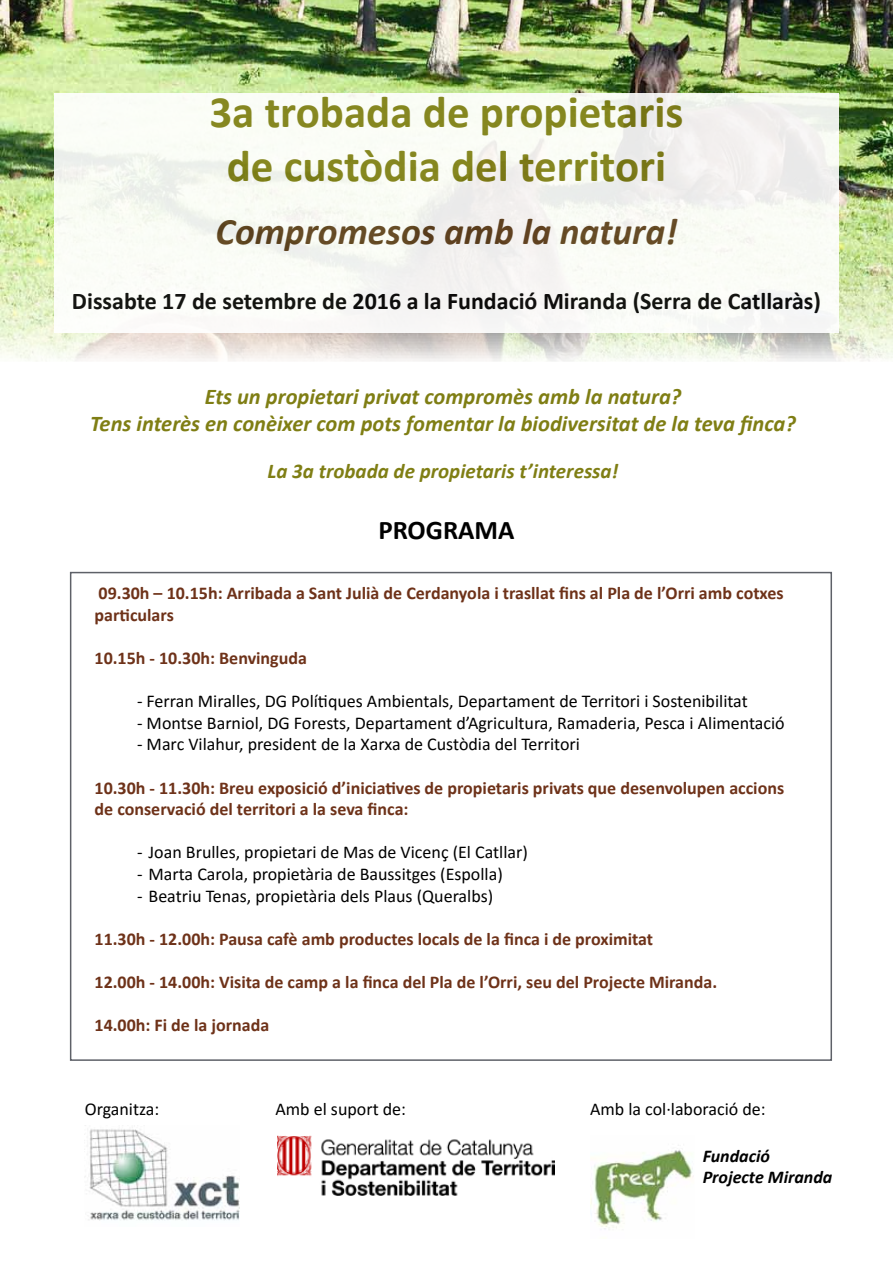
<style>
.page{position:relative;width:893px;height:1263px;background:#fff}
.page>*{position:absolute;margin:0;border:0;box-sizing:border-box;transform-origin:0 0}
.t1{font:700 45px/54px "Calibri";color:#7f7e14;text-align:center}
.t2{font:italic 700 37.5px "Calibri";color:#5d3e1b}
.t3{font:700 27px "Calibri";color:#000}
.t4{font:700 24px "Calibri";color:#000}
.t5{font:italic 700 22.5px/27px "Calibri";color:#7f7e14;text-align:center}
.t6{font:italic 700 21px "Calibri";color:#7f7e14}
.t7{font:700 18px/21.6px "Calibri";color:#6e3219}
.t8{font:18px "Calibri";color:#000}
.t9{font:italic 700 18px/21.6px "Calibri";color:#000}
</style>
<div class="page">
<img style="left:0;top:0;width:893px;height:361px">
<div style="left:54px;top:94px;width:785px;height:239px;background:linear-gradient(to right,#f9fbf5,#f5f5f2)"></div>
<img style="left:85px;top:1125px;width:154px;height:96px">
<img style="left:277px;top:1136px;width:277px;height:60px">
<img style="left:590px;top:1150px;width:103px;height:80px">
<div style="left:70px;top:572px;width:762px;height:489px;border:2px solid #5e6168"></div>
<h1 class="t1" style="left:209px;top:84px;width:475px">3a trobada de propietaris de custòdia del territori</h1>
<h2 class="t2" style="left:216px;top:205px;width:463px">Compromesos amb la natura!</h2>
<h3 class="t4" style="left:72px;top:284px;width:750px">Dissabte 17 de setembre de 2016 a la Fundació Miranda (Serra de Catllaràs)</h3>
<p class="t5" style="left:90px;top:382px;width:707px">Ets un propietari privat compromès amb la natura?<br>Tens interès en conèixer com pots fomentar la biodiversitat de la teva finca?</p>
<p class="t6" style="left:268px;top:456px;width:352px">La 3a trobada de propietaris t’interessa!</p>
<h3 class="t3" style="left:378px;top:511px;width:138px">PROGRAMA</h3>
<p class="t7" style="left:95px;top:582px;width:691px">09.30h – 10.15h: Arribada a Sant Julià de Cerdanyola i trasllat fins al Pla de l’Orri amb cotxes particulars</p>
<p class="t7" style="left:95px;top:646px;width:214px">10.15h - 10.30h: Benvinguda</p>
<p class="t8" style="left:137px;top:689px;width:612px">- Ferran Miralles, DG Polítiques Ambientals, Departament de Territori i Sostenibilitat</p>
<p class="t8" style="left:137px;top:710px;width:649px">- Montse Barniol, DG Forests, Departament d’Agricultura, Ramaderia, Pesca i Alimentació</p>
<p class="t8" style="left:137px;top:732px;width:444px">- Marc Vilahur, president de la Xarxa de Custòdia del Territori</p>
<p class="t7" style="left:95px;top:776px;width:691px">10.30h - 11.30h: Breu exposició d’iniciatives de propietaris privats que desenvolupen accions de conservació del territori a la seva finca:</p>
<p class="t8" style="left:137px;top:840px;width:392px">- Joan Brulles, propietari de Mas de Vicenç (El Catllar)</p>
<p class="t8" style="left:137px;top:861px;width:367px">- Marta Carola, propietària de Baussitges (Espolla)</p>
<p class="t8" style="left:137px;top:883px;width:358px">- Beatriu Tenas, propietària dels Plaus (Queralbs)</p>
<p class="t7" style="left:95px;top:927px;width:560px">11.30h - 12.00h: Pausa cafè amb productes locals de la finca i de proximitat</p>
<p class="t7" style="left:95px;top:970px;width:624px">12.00h - 14.00h: Visita de camp a la finca del Pla de l’Orri, seu del Projecte Miranda.</p>
<p class="t7" style="left:95px;top:1014px;width:176px">14.00h: Fi de la jornada</p>
<p class="t8" style="left:85px;top:1097px;width:76px">Organitza:</p>
<p class="t8" style="left:275px;top:1097px;width:132px">Amb el suport de:</p>
<p class="t8" style="left:590px;top:1097px;width:177px">Amb la col·laboració de:</p>
<p class="t9" style="left:703px;top:1144px;width:131px">Fundació<br>Projecte Miranda</p>
</div>
